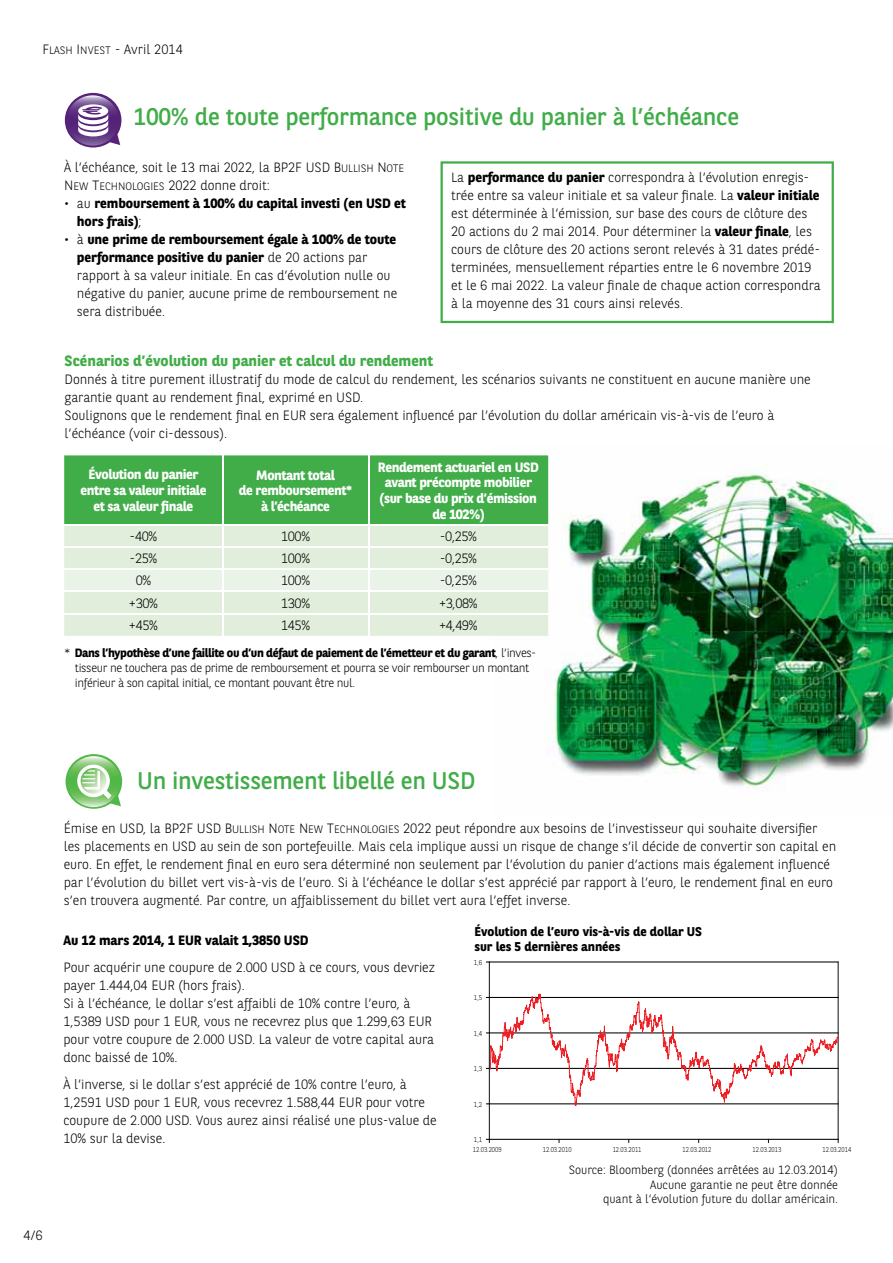
<style>
.page{position:relative;width:893px;height:1263px;background:#fff}
.page>*{position:absolute;margin:0;border:0;box-sizing:border-box;transform-origin:0 0}
.t1{font:24px "BNPP Sans";letter-spacing:-.01em;color:#41ad49}
.t2{font:700 15px "BNPP Sans";color:#41ad49}
.t3{font:300 13.5px/18px "BNPP Sans";letter-spacing:-.005em;color:#000}
.t4{font:700 13.5px/15.8px "BNPP Sans";letter-spacing:-.03em;color:#fff;text-align:center}
.t5{font:700 13.5px/18px "BNPP Sans";letter-spacing:-.005em;color:#000}
.t6{font:700 12.75px/14.2px "BNPP Sans";letter-spacing:-.005em;color:#000}
.t7{font:300 12px/15px "BNPP Sans";letter-spacing:-.03em;color:#000}
.t8{font:300 12px/14.2px "BNPP Sans";letter-spacing:-.005em;color:#000;text-align:right}
.t9{font:300 7.05px "BNPP Sans";color:#000;scale:.87 1}
.t10{font:300 7.05px/9.9px "BNPP Sans";color:#000;scale:.91 1}
.s1{font-family:"BNPP Sans Light SC800";font-weight:400}
.s2{font-family:"BNPP Sans Light SC800";font-weight:400;font-size:10.8px}
.s3{font-weight:300}
.s4{font-weight:700}
</style>
<div class="page">
<img style="left:548px;top:455px;width:345px;height:336px">
<svg style="left:441px;top:161px;width:393px;height:162px"></svg>
<svg style="left:64px;top:455px;width:484px;height:181px;background:#a7d7a8"></svg>
<hr style="left:489px;top:962px;width:349px;height:1px;background:#000">
<hr style="left:489px;top:962px;width:1px;height:177px;background:#000">
<hr style="left:838px;top:962px;width:1px;height:177px;background:#000">
<hr style="left:489px;top:1139px;width:349px;height:1px;background:#000">
<svg style="left:486px;top:993px;width:353px;height:114px"></svg>
<svg style="left:66px;top:754px;width:56px;height:55px"></svg>
<svg style="left:65px;top:93px;width:56px;height:55px"></svg>
<p class="t3" style="left:43px;top:39px;width:142px"><span class="s1">F</span><span class="s2">LASH</span> <span class="s1">I</span><span class="s2">NVEST</span> - Avril 2014</p>
<h1 class="t1" style="left:134px;top:101px;width:607px">100% de toute performance positive du panier à l’échéance</h1>
<p class="t3" style="left:64px;top:157px;width:342px">À l’échéance, soit le 13 mai 2022, la BP2F USD <span class="s1">B</span><span class="s2">ULLISH</span> <span class="s1">N</span><span class="s2">OTE<br></span><span class="s1">N</span><span class="s2">EW</span> <span class="s1">T</span><span class="s2">ECHNOLOGIES</span> 2022 donne droit:</p>
<p class="t5" style="left:77px;top:193px;width:330px;text-indent:-13px"><span class="s3">• au</span> remboursement à 100% du capital investi (en USD et hors frais)<span class="s3">;</span></p>
<p class="t3" style="left:77px;top:229px;width:322px;text-indent:-13px">• à <span class="s4">une prime de remboursement égale à 100% de toute performance positive du panier</span> de 20 actions par rapport à sa valeur initiale. En cas d’évolution nulle ou négative du panier, aucune prime de remboursement ne sera distribuée.</p>
<p class="t3" style="left:451px;top:168px;width:371px">La <span class="s4">performance du panier</span> correspondra à l’évolution enregis&shy;trée entre sa valeur initiale et sa valeur finale. La <span class="s4">valeur initiale </span>est déterminée à l’émission, sur base des cours de clôture des 20 actions du 2 mai 2014. Pour déterminer la <span class="s4">valeur finale</span>, les cours de clôture des 20 actions seront relevés à 31 dates prédé&shy;terminées, mensuellement réparties entre le 6 novembre 2019 et le 6 mai 2022. La valeur finale de chaque action correspondra à la moyenne des 31 cours ainsi relevés.</p>
<p class="t2" style="left:65px;top:350px;width:370px">Scénarios d’évolution du panier et calcul du rendement</p>
<p class="t3" style="left:65px;top:369px;width:748px">Donnés à titre purement illustratif du mode de calcul du rendement, les scénarios suivants ne constituent en aucune manière une garantie quant au rendement final, exprimé en USD.<br>Soulignons que le rendement final en EUR sera également influencé par l’évolution du dollar américain vis-à-vis de l’euro à l’échéance (voir ci-dessous).</p>
<p class="t4" style="left:80px;top:466px;width:127px">Évolution du panier entre sa valeur initiale et sa valeur finale</p>
<p class="t4" style="left:239px;top:466px;width:115px">Montant total<br>de remboursement* à l’échéance</p>
<p class="t4" style="left:378px;top:458px;width:162px">Rendement actuariel en USD avant précompte mobilier (sur base du prix d’émission de 102%)</p>
<p class="t3" style="left:130px;top:527px;width:29px">-40%</p>
<p class="t3" style="left:281px;top:527px;width:30px">100%</p>
<p class="t3" style="left:440px;top:527px;width:38px">-0,25%</p>
<p class="t3" style="left:130px;top:549px;width:29px">-25%</p>
<p class="t3" style="left:281px;top:549px;width:30px">100%</p>
<p class="t3" style="left:440px;top:549px;width:38px">-0,25%</p>
<p class="t3" style="left:136px;top:571px;width:17px">0%</p>
<p class="t3" style="left:281px;top:571px;width:30px">100%</p>
<p class="t3" style="left:440px;top:571px;width:38px">-0,25%</p>
<p class="t3" style="left:129px;top:593px;width:30px">+30%</p>
<p class="t3" style="left:281px;top:593px;width:30px">130%</p>
<p class="t3" style="left:439px;top:593px;width:40px">+3,08%</p>
<p class="t3" style="left:129px;top:615px;width:30px">+45%</p>
<p class="t3" style="left:281px;top:615px;width:30px">145%</p>
<p class="t3" style="left:439px;top:615px;width:40px">+4,49%</p>
<p class="t7" style="left:75px;top:645px;width:463px;text-indent:-11px">* <span class="s4">Dans l’hypothèse d’une faillite ou d’un défaut de paiement de l’émetteur et du garant</span>, l’inves&shy;tisseur ne touchera pas de prime de remboursement et pourra se voir rembourser un montant inférieur à son capital initial, ce montant pouvant être nul.</p>
<p class="t3" style="left:24px;top:1225px;width:20px">4/6</p>
<h1 class="t1" style="left:137px;top:765px;width:340px">Un investissement libellé en USD</h1>
<p class="t3" style="left:64px;top:819px;width:774px">Émise en USD, la BP2F USD <span class="s1">B</span><span class="s2">ULLISH</span> <span class="s1">N</span><span class="s2">OTE</span> <span class="s1">N</span><span class="s2">EW</span> <span class="s1">T</span><span class="s2">ECHNOLOGIES</span> 2022 peut répondre aux besoins de l’investisseur qui souhaite diversifier les placements en USD au sein de son portefeuille. Mais cela implique aussi un risque de change s’il décide de convertir son capital en euro. En effet, le rendement final en euro sera déterminé non seulement par l’évolution du panier d’actions mais également influencé par l’évolution du billet vert vis-à-vis de l’euro. Si à l’échéance le dollar s’est apprécié par rapport à l’euro, le rendement final en euro s’en trouvera augmenté. Par contre, un affaiblissement du billet vert aura l’effet inverse.</p>
<p class="t6" style="left:475px;top:924px;width:229px">Évolution de l’euro vis-à-vis de dollar US sur les 5 dernières années</p>
<p class="t5" style="left:63px;top:930px;width:247px">Au 12 mars 2014, 1 EUR valait 1,3850 USD</p>
<p class="t3" style="left:63px;top:957px;width:373px">Pour acquérir une coupure de 2.000 USD à ce cours, vous devriez payer 1.444,04 EUR (hors frais).<br>Si à l’échéance, le dollar s’est affaibli de 10% contre l’euro, à 1,5389 USD pour 1 EUR, vous ne recevrez plus que 1.299,63 EUR pour votre coupure de 2.000 USD. La valeur de votre capital aura donc baissé de 10%.</p>
<p class="t3" style="left:63px;top:1074px;width:375px">À l’inverse, si le dollar s’est apprécié de 10% contre l’euro, à 1,2591 USD pour 1 EUR, vous recevrez 1.588,44 EUR pour votre coupure de 2.000 USD. Vous aurez ainsi réalisé une plus-value de 10% sur la devise.</p>
<p class="t10" style="left:474px;top:957px;width:11px">1,6</p>
<p class="t10" style="left:474px;top:992px;width:11px">1,5</p>
<p class="t10" style="left:474px;top:1028px;width:11px">1,4</p>
<p class="t10" style="left:474px;top:1063px;width:11px">1,3</p>
<p class="t10" style="left:474px;top:1099px;width:11px">1,2</p>
<p class="t10" style="left:473px;top:1134px;width:33px">1,1<br>12.03.2009</p>
<p class="t9" style="left:543px;top:1144px;width:35px">12.03.2010</p>
<p class="t9" style="left:613px;top:1144px;width:35px">12.03.2011</p>
<p class="t9" style="left:683px;top:1144px;width:35px">12.03.2012</p>
<p class="t9" style="left:752px;top:1144px;width:35px">12.03.2013</p>
<p class="t9" style="left:822px;top:1144px;width:35px">12.03.2014</p>
<p class="t8" style="left:569px;top:1162px;width:271px">Source: Bloomberg (données arrêtées au 12.03.2014)<br>Aucune garantie ne peut être donnée<br>quant à l’évolution future du dollar américain.</p>
</div>
